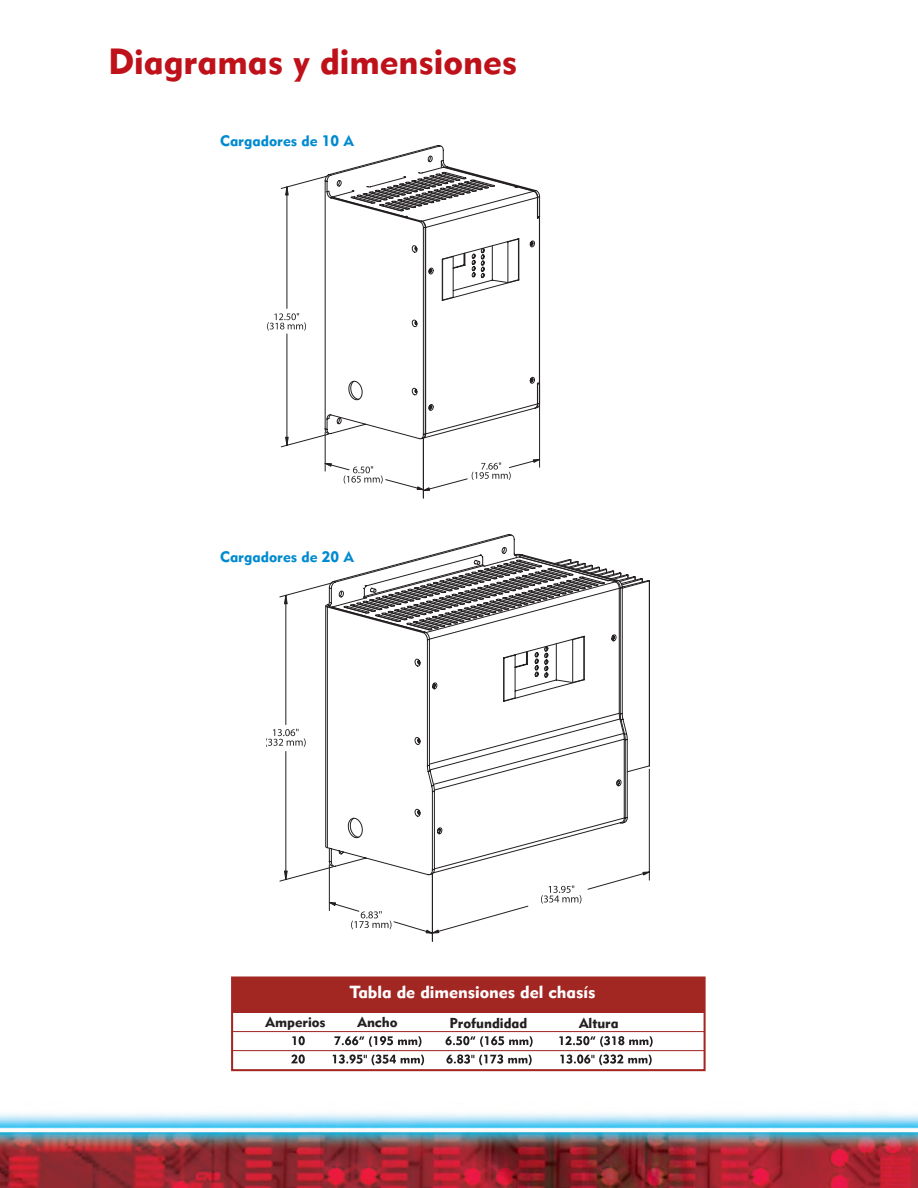
<style>
.page{position:relative;width:918px;height:1188px;background:#fff}
.page>*{position:absolute;margin:0;border:0;box-sizing:border-box;transform-origin:0 0}
.t1{font:36px "Geometric 415 BT Black A";color:#be1119}
.t2{font:17.4px "Geometric 415 BT Black A";color:#fff}
.heading_3{font:15px "Geometric 415 BT Black A";color:#008ad0}
.t3{font:14.25px "Geometric 415 BT Black A";color:#231f20}
</style>
<div class="page">
<svg style="left:422px;top:487px;width:9px;height:5px"></svg>
<svg style="left:280px;top:446px;width:145px;height:45px"></svg>
<svg style="left:267px;top:145px;width:273px;height:301px"></svg>
<svg style="left:344px;top:466px;width:39px;height:18px"></svg>
<svg style="left:472px;top:462px;width:39px;height:18px"></svg>
<svg style="left:333px;top:534px;width:310px;height:48px"></svg>
<svg style="left:328px;top:882px;width:287px;height:60px"></svg>
<svg style="left:426px;top:929px;width:14px;height:5px"></svg>
<svg style="left:279px;top:582px;width:371px;height:300px"></svg>
<svg style="left:266px;top:581px;width:70px;height:299px"></svg>
<svg style="left:351px;top:911px;width:41px;height:18px"></svg>
<svg style="left:541px;top:886px;width:40px;height:18px"></svg>
<div style="left:232px;top:978px;width:472px;height:34px;background:#a22622"></div>
<div style="left:231px;top:976px;width:475px;height:95px;border:2px solid #a22622"></div>
<hr style="left:232px;top:1050px;width:472px;height:1px;background:#a22622">
<hr style="left:232px;top:1031px;width:472px;height:1px;background:#a22622">
<svg style="left:292px;top:1036px;width:13px;height:9px"></svg>
<svg style="left:334px;top:1036px;width:87px;height:11px"></svg>
<svg style="left:445px;top:1036px;width:88px;height:11px"></svg>
<svg style="left:559px;top:1036px;width:94px;height:11px"></svg>
<svg style="left:291px;top:1054px;width:14px;height:10px"></svg>
<svg style="left:333px;top:1054px;width:91px;height:11px"></svg>
<svg style="left:446px;top:1054px;width:86px;height:11px"></svg>
<svg style="left:560px;top:1054px;width:92px;height:11px"></svg>
<img style="left:0;top:1113px;width:918px;height:75px">
<p class="t1" style="left:108px;top:39px;width:411px">Diagramas y dimensiones</p>
<p class="heading_3" style="left:220px;top:132px;width:135px">Cargadores de 10 A</p>
<p class="heading_3" style="left:220px;top:548px;width:135px">Cargadores de 20 A</p>
<p class="t2" style="left:350px;top:981px;width:247px">Tabla de dimensiones del chasís</p>
<p class="t3" style="left:266px;top:1013px;width:62px">Amperios</p>
<p class="t3" style="left:358px;top:1013px;width:42px">Ancho</p>
<p class="t3" style="left:450px;top:1014px;width:79px">Profundidad</p>
<p class="t3" style="left:579px;top:1014px;width:41px">Altura</p>
</div>
